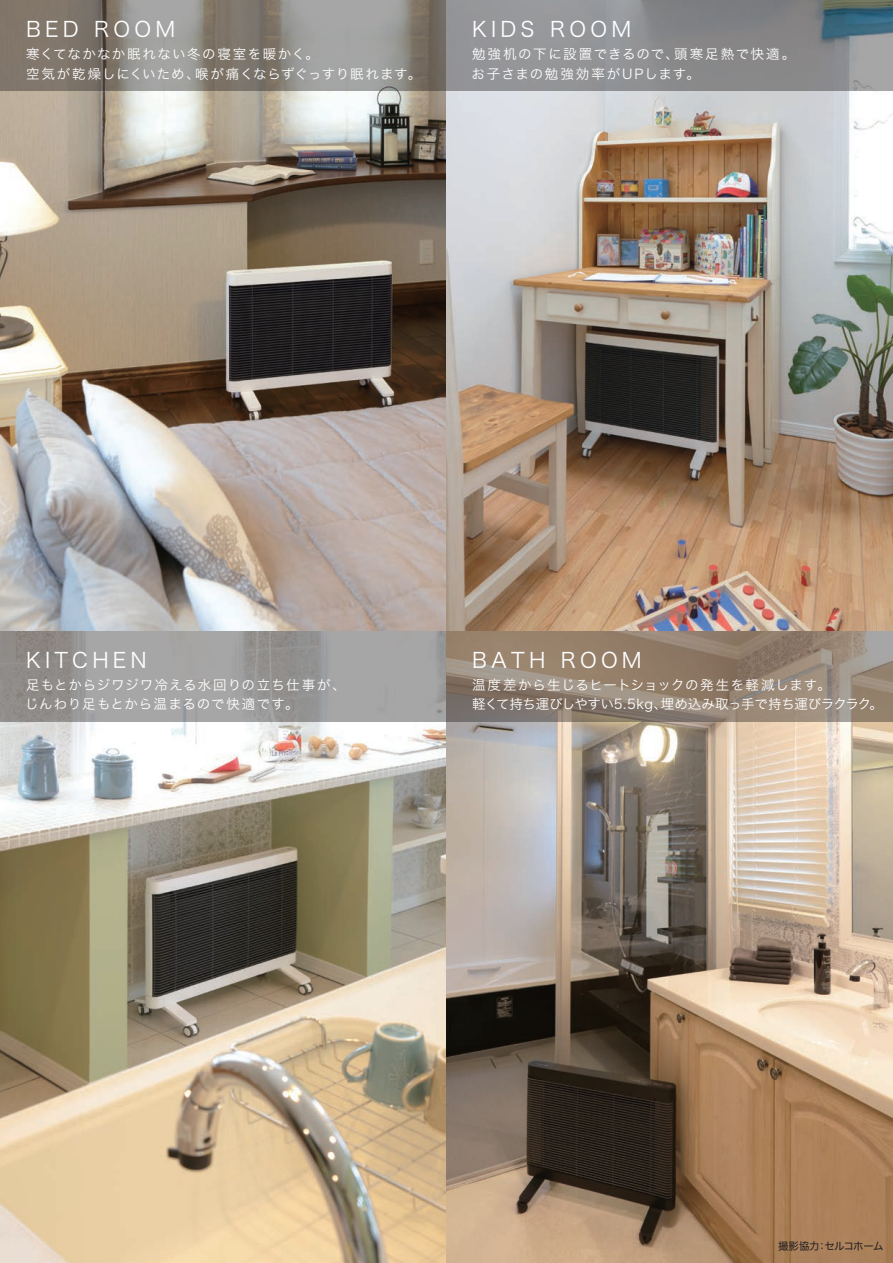
<style>
.page{position:relative;width:893px;height:1263px;background:#fff}
.page>*{position:absolute;margin:0;border:0;box-sizing:border-box;transform-origin:0 0}
.t1{font:21px "Hira Kaku Std N W3";letter-spacing:.2em;color:#fff}
.t2{font:13.5px/19.5px "Hira Kaku Std N W3";letter-spacing:.075em;color:#fff}
.t3{font:13.5px/19.5px "Hira Kaku Std N W3";letter-spacing:.005em;color:#fff}
.t4{font:13.5px/19.5px "Hira Kaku Std N W3";letter-spacing:.12em;color:#fff}
.t5{font:10.5px "Hira Kaku Std N W4";letter-spacing:-.045em;color:#231f20}
</style>
<div class="page">
<img style="left:0;top:90px;width:893px;height:1173px">
<svg style="left:0;top:0;width:893px;height:90px;background:#8a8987"></svg>
<svg style="left:0;top:631px;width:893px;height:91px;background:#988f87"></svg>
<h1 class="t1" style="left:26px;top:14px;width:151px">BED ROOM</h1>
<p class="t2" style="left:26px;top:44px;width:397px">寒くてなかなか眠れない冬の寝室を暖かく。<br>空気が乾燥しにくいため、喉が痛くならずぐっすり眠れます。</p>
<h1 class="t1" style="left:472px;top:14px;width:161px">KIDS ROOM</h1>
<p class="t4" style="left:472px;top:44px;width:325px">勉強机の下に設置できるので、頭寒足熱で快適。お子さまの勉強効率がUPします。</p>
<h1 class="t1" style="left:26px;top:644px;width:122px">KITCHEN</h1>
<p class="t2" style="left:25px;top:675px;width:322px">足もとからジワジワ冷える水回りの立ち仕事が、じんわり足もとから温まるので快適です。</p>
<h1 class="t1" style="left:472px;top:644px;width:171px">BATH ROOM</h1>
<p class="t3" style="left:472px;top:675px;width:412px">温度差から生じるヒートショックの発生を軽減します。<br>軽くて持ち運びしやすい5.5kg、埋め込み取っ手で持ち運びラクラク。</p>
<p class="t5" style="left:778px;top:1238px;width:107px">撮影協力：セルコホーム</p>
</div>
